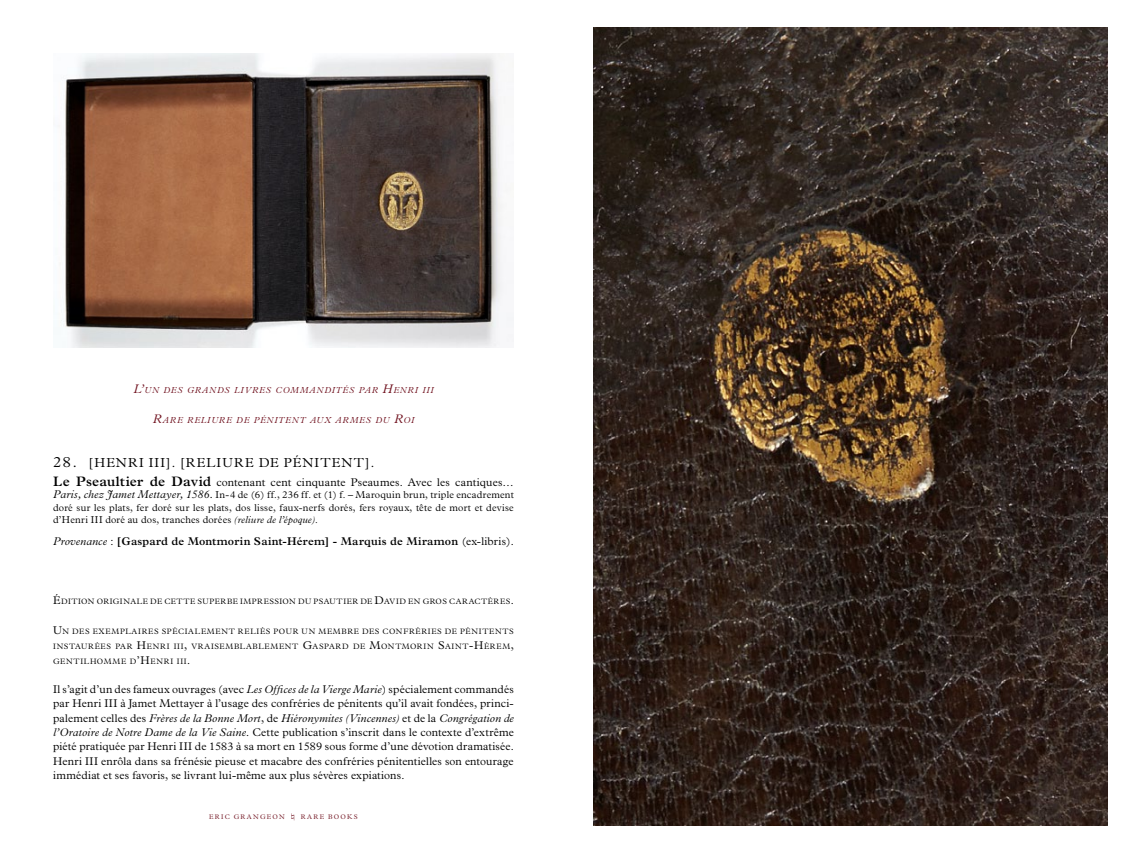
<style>
.page{position:relative;width:1134px;height:851px;background:#fff}
.page>*{position:absolute;margin:0;border:0;box-sizing:border-box;transform-origin:0 0}
.t1{font:300 13.12px "Plantin";letter-spacing:.09em;color:#000}
.t2{font:300 11.25px/14.4px "Plantin";letter-spacing:.01em;color:#000;text-align:justify}
.t3{font:600 11.25px "Plantin";letter-spacing:.015em;color:#000}
.t4{font:300 10px/12.5px "Plantin";letter-spacing:.015em;color:#000;text-align:justify}
.t5{font:italic 300 8.75px "Plantin";letter-spacing:.1em;color:#711320}
.t6{font:300 7.88px/15px "Plantin";letter-spacing:.08em;color:#000;text-align:justify}
.t7{font:300 7.88px "Plantin";letter-spacing:.06em;color:#000}
.t8{font:300 6.75px "Plantin";letter-spacing:.2em;color:#711320}
.s1{font-size:12.5px}
.s2{font-size:15px}
.s3{font-weight:600;font-size:13.75px}
.s4{font-style:italic;font-size:11.25px}
.s5{font-style:italic}
.s6{font-weight:300;font-style:italic}
.s7{font-weight:300}
.s8{font-size:11.25px}
</style>
<div class="page">
<img style="left:61px;top:53px;width:453px;height:294px">
<img style="left:594px;top:27px;width:513px;height:798px">
<svg style="left:291px;top:813px;width:3px;height:7px"></svg>
<p class="t5" style="left:133px;top:385px;width:301px"><span class="s1">L’</span>UN DES GRANDS LIVRES COMMANDITÉS PAR <span class="s1">H</span>ENRI III</p>
<p class="t5" style="left:153px;top:415px;width:263px"><span class="s1">R</span>ARE RELIURE DE PÉNITENT AUX ARMES DU <span class="s1">R</span>OI</p>
<p class="t1" style="left:53px;top:454px;width:154px"><span class="s2">28.</span> [HENRI III]. [RELIU</p>
<p class="t1" style="left:234px;top:454px;width:80px">RE DE PÉNITENT</p>
<p class="t1" style="left:365px;top:454px;width:10px">].</p>
<p class="t2" style="left:53px;top:475px;width:462px"><span class="s3">Le Pseaultier de David</span> contenant cent cinquante Pseaumes. Avec les cantiques…</p>
<p class="t4" style="left:53px;top:488px;width:462px"><span class="s4">Paris, chez Jamet Mettayer, 1586.</span> In-4 de (6) ff., 236 ff. et (1) f. – Maroquin brun, triple encadrement doré sur les plats, fer doré sur les plats, dos lisse, faux-nerfs dorés, fers royaux, tête de mort et devise d’Henri III doré au dos, tranches dorées <span class="s5">(reliure de l’époque)</span>.</p>
<p class="t3" style="left:53px;top:534px;width:462px"><span class="s6">Provenance</span> <span class="s7">:</span> [Gaspard de Montmorin Saint-Hérem] - Marquis de Miramon <span class="s7">(ex-libris).</span></p>
<p class="t7" style="left:53px;top:596px;width:462px"><span class="s8">É</span>DITION ORIGINALE DE CETTE SUPERBE IMPRESSION DU PSAUTIER DE <span class="s8">D</span>AVID EN GROS CARACTÈRES<span class="s8">.</span></p>
<p class="t6" style="left:53px;top:624px;width:462px"><span class="s8">U</span>N DES EXEMPLAIRES SPÉCIALEMENT RELIÉS POUR UN MEMBRE DES CONFRÉRIES DE PÉNITENTS INSTAURÉES PAR <span class="s8">H</span>ENRI III<span class="s8">,</span> VRAISEMBLABLEMENT <span class="s8">G</span>ASPARD DE <span class="s8">M</span>ONTMORIN <span class="s8">S</span>AINT<span class="s8">-H</span>ÉREM<span class="s8">, </span>GENTILHOMME D<span class="s8">’H</span>ENRI III<span class="s8">.</span></p>
<p class="t2" style="left:53px;top:681px;width:462px">Il s’agit d’un des fameux ouvrages (avec <span class="s5">Les Offices de la Vierge Marie</span>) spécialement commandés par Henri III à Jamet Mettayer à l’usage des confréries de pénitents qu’il avait fondées, princi&shy;palement celles des <span class="s5">Frères de la Bonne Mort</span>, de <span class="s5">Hiéronymites (Vincennes)</span> et de la <span class="s5">Congrégation de l’Oratoire de Notre Dame de la Vie Saine</span>. Cette publication s’inscrit dans le contexte d’extrême piété pratiquée par Henri III de 1583 à sa mort en 1589 sous forme d’une dévotion dramatisée.<br>Henri III enrôla dans sa frénésie pieuse et macabre des confréries pénitentielles son entourage immédiat et ses favoris, se livrant lui-même aux plus sévères expiations.</p>
<p class="t8" style="left:209px;top:813px;width:77px">ERIC GRANGEON</p>
<p class="t8" style="left:301px;top:813px;width:59px">RARE BOOKS</p>
</div>
